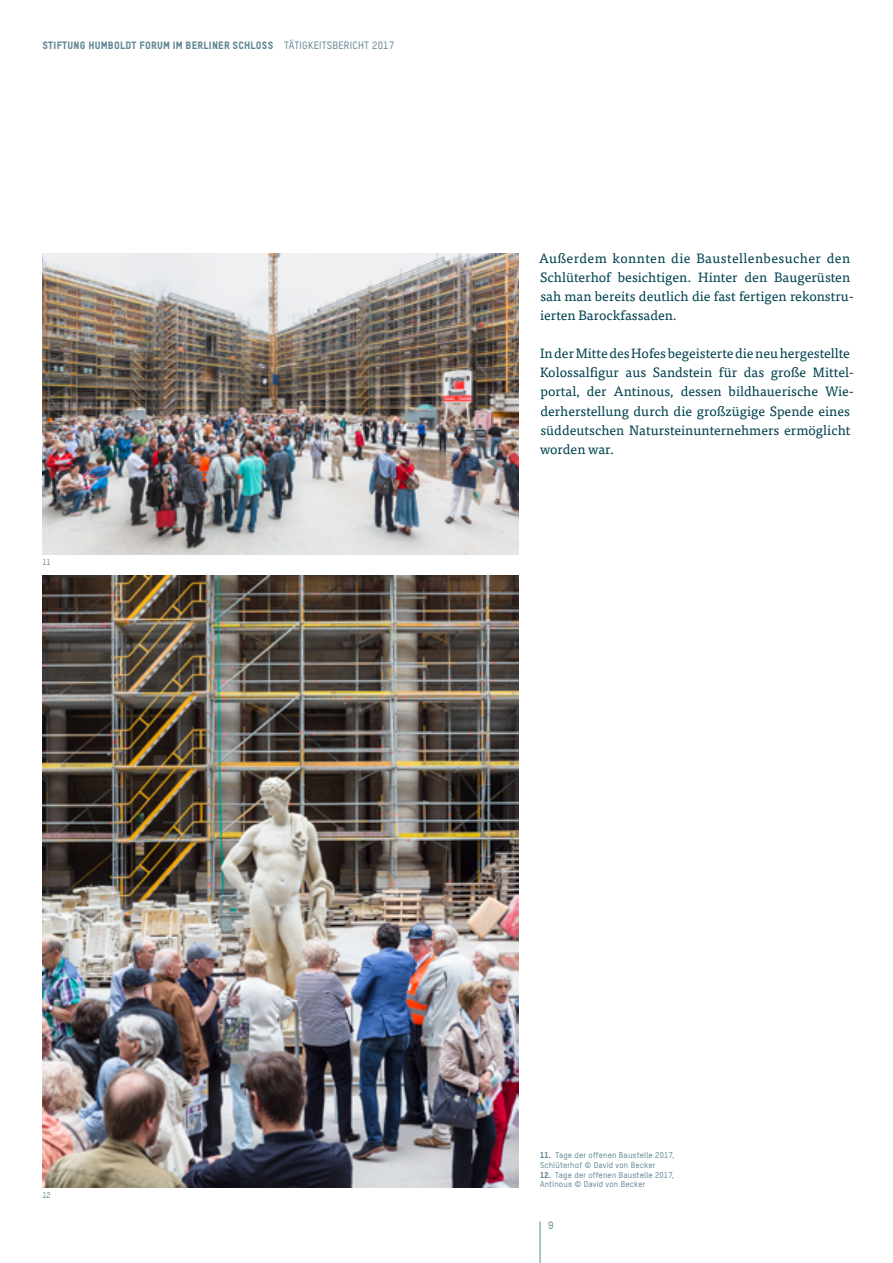
<style>
.page{position:relative;width:893px;height:1263px;background:#fff}
.page>*{position:absolute;margin:0;border:0;box-sizing:border-box;transform-origin:0 0}
.t1{font:13.5px/19.2px "Tisa Pro";color:#00424f}
.t2{font:10.5px "TSTARPRO Headline";letter-spacing:.02em;color:#628695}
.t3{font:500 10.5px "TSTARPRO";color:#628695}
.t4{font:500 8.25px/9.6px "TSTARPRO";letter-spacing:.02em;color:#628695}
.s1{font-family:"TSTARPRO";font-weight:500}
.s2{font-weight:800}
</style>
<div class="page">
<hr style="left:540px;top:1221px;width:1px;height:42px;background:#628695">
<img style="left:43px;top:253px;width:476px;height:301px">
<img style="left:43px;top:576px;width:476px;height:611px">
<p class="t2" style="left:43px;top:39px;width:353px">STIFTUNG HUMBOLDT FORUM IM BERLINER SCHLOSS <span class="s1">TÄTIGKEITSBERICHT 2017</span></p>
<p class="t4" style="left:43px;top:557px;width:10px">11</p>
<p class="t1" style="left:539px;top:247px;width:316px">Außerdem konnten die Baustellenbesucher den Schlüterhof besichtigen. Hinter den Baugerüsten sah man bereits deutlich die fast fertigen rekonstru&shy;ierten Barockfassaden.</p>
<p class="t1" style="left:540px;top:343px;width:315px">In der Mitte des Hofes begeisterte die neu hergestellte Kolossalfigur aus Sandstein für das große Mittel&shy;portal, der Antinous, dessen bildhauerische Wie&shy;derherstellung durch die großzügige Spende eines süddeutschen Natursteinunternehmers ermöglicht worden war.</p>
<p class="t4" style="left:43px;top:1190px;width:10px">12</p>
<p class="t4" style="left:540px;top:1150px;width:136px"><span class="s2">11.</span> Tage der offenen Baustelle 2017,<br>Schlüterhof © David von Becker</p>
<p class="t4" style="left:540px;top:1169px;width:136px"><span class="s2">12.</span> Tage der offenen Baustelle 2017,<br>Antinous © David von Becker</p>
<p class="t3" style="left:548px;top:1218px;width:7px">9</p>
</div>
